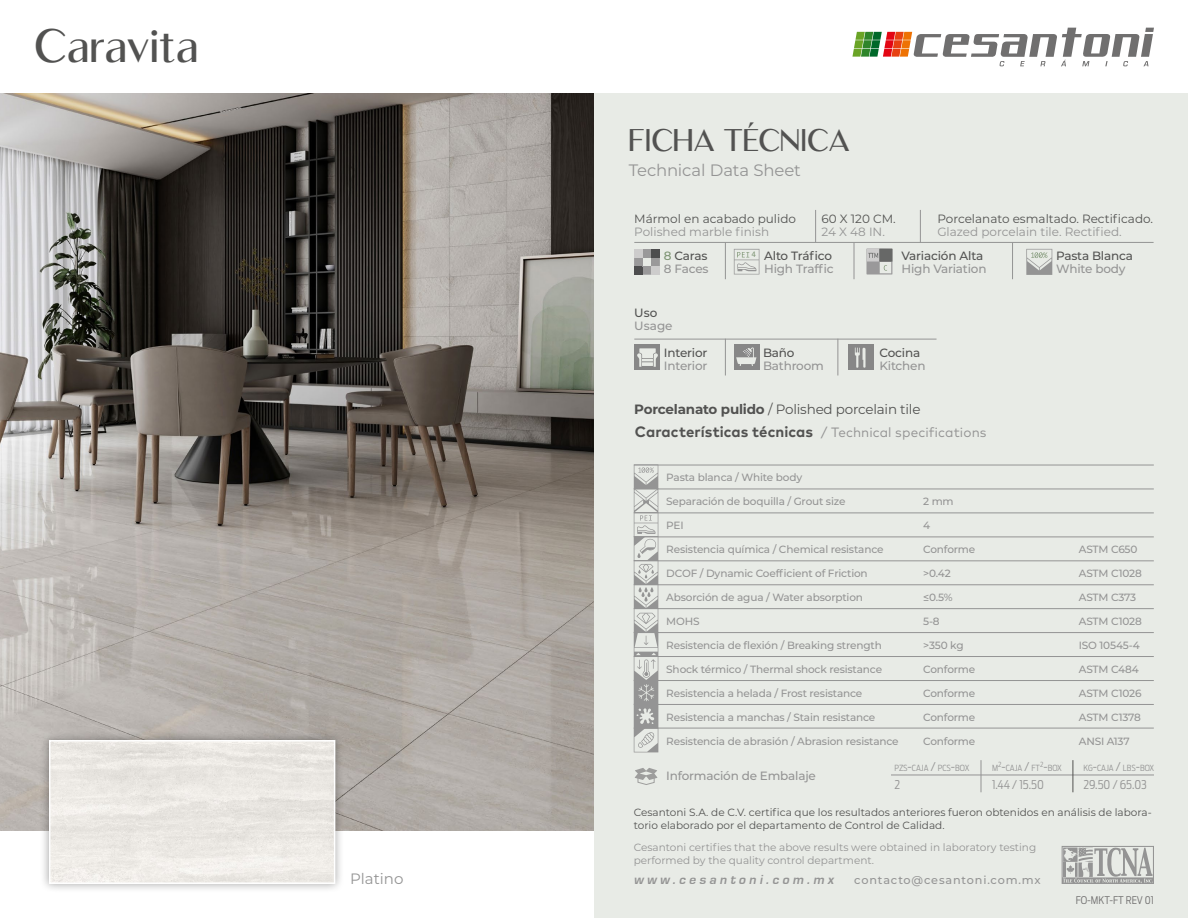
<style>
.page{position:relative;width:1188px;height:918px;background:#fff}
.page>*{position:absolute;margin:0;border:0;box-sizing:border-box;transform-origin:0 0}
.t1{font:45px "Luxia";letter-spacing:-.01em;color:#525251}
.t2{font:30px "Luxia";letter-spacing:-.005em;color:#525251}
.t3{font:16.5px "Montserrat";letter-spacing:-.01em;color:#949494}
.t4{font:700 15px "FF Mark Pro";letter-spacing:.005em;color:#525251}
.t5{font:15px "Montserrat";color:#949494}
.t6{font:13.5px "Montserrat";letter-spacing:-.015em;color:#525251}
.t7{font:13.5px "FF Mark Pro";letter-spacing:.01em;color:#949494}
.t8{font:italic 700 13.5px "Eurostile";color:#949494}
.t9{font:500 12px/12.8px "Montserrat";letter-spacing:-.015em;color:#949494}
.t10{font:12px "Montserrat";color:#525251}
.t11{font:12px "Montserrat";color:#949494}
.t12{font:500 12px "Montserrat";letter-spacing:-.015em;color:#525251}
.t13{font:300 12px "Antenna Cond";color:#949494}
.t14{font:500 11.25px "Montserrat";letter-spacing:.075em;color:#949494}
.t15{font:500 10.5px "Montserrat";letter-spacing:-.015em;color:#949494}
.t16{font:10.5px/12.6px "Montserrat";color:#525251}
.t17{font:10.5px/12.8px "Montserrat";color:#949494}
.t18{font:300 10.5px "Antenna Cond";color:#706f6f}
.t19{font:300 8.4px "Antenna Cond";letter-spacing:-.005em;color:#949494}
.t20{font:7.2px "Monego Nerd Font";color:#7d9473}
.s1{color:#7d9473}
.s2{color:#525251}
.s3{font-weight:700}
.s4{font-size:12px}
</style>
<div class="page">
<div style="left:594px;top:94px;width:594px;height:824px;background:#e8ebe6"></div>
<img style="left:0;top:94px;width:594px;height:736px">
<svg style="left:852px;top:28px;width:302px;height:38px"></svg>
<svg style="left:1026px;top:249px;width:26px;height:26px"></svg>
<svg style="left:734px;top:249px;width:25px;height:25px"></svg>
<hr style="left:634px;top:242px;width:520px;height:1px;background:#949494">
<hr style="left:725px;top:242px;width:1px;height:37px;background:#949494">
<hr style="left:854px;top:242px;width:1px;height:37px;background:#949494">
<hr style="left:1012px;top:242px;width:1px;height:37px;background:#949494">
<hr style="left:815px;top:210px;width:1px;height:32px;background:#949494">
<hr style="left:920px;top:210px;width:1px;height:33px;background:#949494">
<svg style="left:634px;top:249px;width:26px;height:25px"></svg>
<svg style="left:867px;top:249px;width:25px;height:25px"></svg>
<div style="left:40px;top:731px;width:304px;height:162px;background:#000;opacity:.35"></div>
<img style="left:52px;top:743px;width:280px;height:138px">
<div style="left:49px;top:740px;width:286px;height:144px;border:2px solid #fff"></div>
<hr style="left:634px;top:339px;width:303px;height:1px;background:#949494">
<hr style="left:725px;top:339px;width:1px;height:37px;background:#949494">
<hr style="left:837px;top:339px;width:1px;height:37px;background:#949494">
<div style="left:734px;top:344px;width:25px;height:26px;background:#878787"></div>
<svg style="left:736px;top:347px;width:21px;height:19px"></svg>
<div style="left:848px;top:344px;width:26px;height:26px;background:#878787"></div>
<svg style="left:855px;top:347px;width:11px;height:21px"></svg>
<div style="left:635px;top:344px;width:25px;height:26px;background:#878787"></div>
<svg style="left:637px;top:348px;width:21px;height:19px"></svg>
<hr style="left:634px;top:512px;width:520px;height:1px;background:#949494">
<hr style="left:634px;top:656px;width:520px;height:1px;background:#949494">
<hr style="left:634px;top:584px;width:520px;height:1px;background:#949494">
<hr style="left:634px;top:489px;width:520px;height:1px;background:#949494">
<hr style="left:634px;top:632px;width:520px;height:1px;background:#949494">
<hr style="left:634px;top:560px;width:520px;height:1px;background:#949494">
<hr style="left:634px;top:704px;width:520px;height:1px;background:#949494">
<hr style="left:634px;top:728px;width:520px;height:1px;background:#949494">
<hr style="left:634px;top:465px;width:520px;height:1px;background:#949494">
<hr style="left:634px;top:608px;width:520px;height:1px;background:#949494">
<hr style="left:634px;top:536px;width:520px;height:1px;background:#949494">
<hr style="left:634px;top:680px;width:520px;height:1px;background:#949494">
<svg style="left:634px;top:464px;width:24px;height:288px"></svg>
<hr style="left:891px;top:775px;width:263px;height:1px;background:#939393">
<hr style="left:981px;top:760px;width:1px;height:32px;background:#939393">
<hr style="left:1073px;top:760px;width:1px;height:32px;background:#525251">
<svg style="left:635px;top:768px;width:22px;height:17px"></svg>
<svg style="left:1062px;top:846px;width:92px;height:38px"></svg>
<h1 class="t1" style="left:34px;top:18px;width:166px">Caravita</h1>
<h3 class="t5" style="left:350px;top:868px;width:55px">Platino</h3>
<h2 class="t2" style="left:629px;top:122px;width:223px">FICHA TÉCNICA</h2>
<h3 class="t3" style="left:629px;top:159px;width:174px">Technical Data Sheet</h3>
<p class="t10" style="left:634px;top:210px;width:163px">Mármol en acabado pulido</p>
<p class="t11" style="left:634px;top:223px;width:136px">Polished marble finish</p>
<p class="t10" style="left:822px;top:210px;width:76px">60 X 120 CM.</p>
<p class="t11" style="left:822px;top:223px;width:65px">24 X 48 IN.</p>
<p class="t10" style="left:937px;top:210px;width:217px">Porcelanato esmaltado. Rectificado.</p>
<p class="t11" style="left:937px;top:223px;width:186px">Glazed porcelain tile. Rectified.</p>
<p class="t9" style="left:664px;top:249px;width:46px"><span class="s1">8</span> <span class="s2">Caras<br></span>8 Faces</p>
<p class="t12" style="left:764px;top:248px;width:69px">Alto Tráfico</p>
<p class="t20" style="left:752px;top:249px;width:6px">4</p>
<p class="t9" style="left:764px;top:262px;width:71px">High Traffic</p>
<p class="t12" style="left:634px;top:304px;width:25px">Uso</p>
<p class="t9" style="left:634px;top:319px;width:40px">Usage</p>
<p class="t12" style="left:902px;top:248px;width:83px">Variación Alta</p>
<p class="t9" style="left:902px;top:262px;width:86px">High Variation</p>
<p class="t12" style="left:880px;top:344px;width:42px">Cocina</p>
<p class="t9" style="left:880px;top:359px;width:48px">Kitchen</p>
<p class="t6" style="left:634px;top:400px;width:288px"><span class="s3">Porcelanato pulido</span> / Polished porcelain tile</p>
<p class="t12" style="left:664px;top:344px;width:45px">Interior</p>
<p class="t9" style="left:664px;top:359px;width:45px">Interior</p>
<p class="t12" style="left:763px;top:344px;width:33px">Baño</p>
<p class="t9" style="left:763px;top:359px;width:62px">Bathroom</p>
<h3 class="t4" style="left:635px;top:420px;width:180px">Características técnicas</h3>
<p class="t7" style="left:821px;top:422px;width:167px">/ Technical specifications</p>
<p class="t12" style="left:1056px;top:248px;width:78px">Pasta Blanca</p>
<p class="t9" style="left:1056px;top:262px;width:71px">White body</p>
<p class="t15" style="left:666px;top:470px;width:137px">Pasta blanca / White body</p>
<p class="t15" style="left:666px;top:494px;width:181px">Separación de boquilla / Grout size</p>
<p class="t15" style="left:666px;top:518px;width:19px">PEI</p>
<p class="t15" style="left:666px;top:542px;width:219px">Resistencia química / Chemical resistance</p>
<p class="t15" style="left:666px;top:566px;width:203px">DCOF / Dynamic Coefficient of Friction</p>
<p class="t15" style="left:666px;top:590px;width:198px">Absorción de agua / Water absorption</p>
<p class="t15" style="left:666px;top:614px;width:35px">MOHS</p>
<p class="t15" style="left:666px;top:638px;width:217px">Resistencia de flexión / Breaking strength</p>
<p class="t15" style="left:666px;top:662px;width:217px">Shock térmico / Thermal shock resistance</p>
<p class="t15" style="left:666px;top:686px;width:198px">Resistencia a helada / Frost resistance</p>
<p class="t15" style="left:666px;top:710px;width:211px">Resistencia a manchas / Stain resistance</p>
<p class="t15" style="left:666px;top:734px;width:234px">Resistencia de abrasión / Abrasion resistance</p>
<p class="t19" style="left:895px;top:763px;width:76px">PZS<span class="s4">-</span>CAJA <span class="s4">/</span> PCS<span class="s4">-</span>BOX</p>
<p class="t19" style="left:992px;top:763px;width:71px">M<sup>2</sup><span class="s4">-</span>CAJA <span class="s4">/</span> FT<sup>2</sup><span class="s4">-</span>BOX</p>
<p class="t19" style="left:1084px;top:763px;width:72px">KG<span class="s4">-</span>CAJA <span class="s4">/</span> LBS<span class="s4">-</span>BOX</p>
<p class="t13" style="left:895px;top:777px;width:7px">2</p>
<p class="t13" style="left:992px;top:777px;width:53px">1.44 / 15.50</p>
<p class="t13" style="left:1084px;top:777px;width:65px">29.50 / 65.03</p>
<p class="t15" style="left:923px;top:494px;width:32px">2 mm</p>
<p class="t15" style="left:923px;top:518px;width:9px">4</p>
<p class="t15" style="left:923px;top:542px;width:54px">Conforme</p>
<p class="t15" style="left:923px;top:566px;width:29px">&gt;0.42</p>
<p class="t15" style="left:923px;top:590px;width:31px">≤0.5%</p>
<p class="t15" style="left:923px;top:614px;width:18px">5-8</p>
<p class="t15" style="left:923px;top:638px;width:42px">&gt;350 kg</p>
<p class="t15" style="left:923px;top:662px;width:54px">Conforme</p>
<p class="t15" style="left:923px;top:686px;width:54px">Conforme</p>
<p class="t15" style="left:923px;top:710px;width:54px">Conforme</p>
<p class="t15" style="left:923px;top:734px;width:54px">Conforme</p>
<p class="t15" style="left:1079px;top:542px;width:60px">ASTM C650</p>
<p class="t15" style="left:1079px;top:566px;width:65px">ASTM C1028</p>
<p class="t15" style="left:1079px;top:590px;width:59px">ASTM C373</p>
<p class="t15" style="left:1079px;top:614px;width:65px">ASTM C1028</p>
<p class="t15" style="left:1079px;top:638px;width:62px">ISO 10545-4</p>
<p class="t15" style="left:1079px;top:662px;width:62px">ASTM C484</p>
<p class="t15" style="left:1079px;top:686px;width:64px">ASTM C1026</p>
<p class="t15" style="left:1079px;top:710px;width:64px">ASTM C1378</p>
<p class="t15" style="left:1079px;top:734px;width:52px">ANSI A137</p>
<p class="t9" style="left:666px;top:769px;width:151px">Información de Embalaje</p>
<p class="t16" style="left:634px;top:806px;width:520px">Cesantoni S.A. de C.V. certifica que los resultados anteriores fueron obtenidos en análisis de labora&shy;torio elaborado por el departamento de Control de Calidad.</p>
<p class="t17" style="left:634px;top:841px;width:404px">Cesantoni certifies that the above results were obtained in laboratory testing performed by the quality control department.</p>
<p class="t8" style="left:634px;top:872px;width:204px">www.cesantoni.com.mx</p>
<p class="t14" style="left:854px;top:872px;width:188px">contacto@cesantoni.com.mx</p>
<p class="t18" style="left:1076px;top:894px;width:80px">FO-MKT-FT REV 01</p>
</div>
